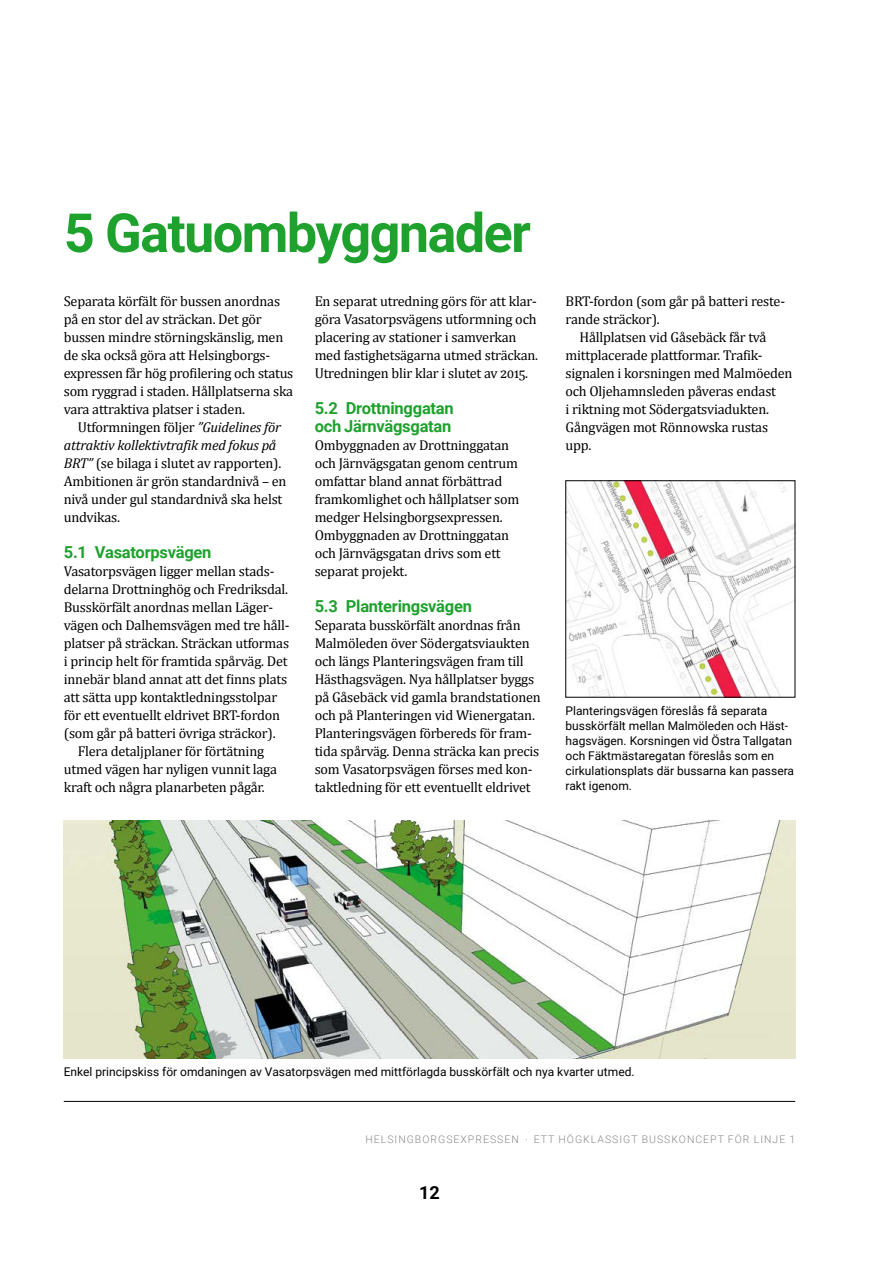
<style>
.page{position:relative;width:893px;height:1263px;background:#fff}
.page>*{position:absolute;margin:0;border:0;box-sizing:border-box;transform-origin:0 0}
.t1{font:700 54px "Roboto";letter-spacing:-.03em;color:#1fa12e}
.t2{font:700 18px "Roboto";color:#000}
.t3{font:700 16.5px/18px "Roboto";letter-spacing:-.015em;color:#1fa12e}
.t4{font:14.25px/18px "Cambria";letter-spacing:-.015em;color:#000}
.t5{font:12px/15px "Roboto";color:#000}
.t6{font:300 10.5px "Roboto";letter-spacing:.095em;color:#87888a}
.s1{font-style:italic}
.s2{font-weight:400}
</style>
<div class="page">
<img style="left:64px;top:821px;width:731px;height:238px">
<img style="left:568px;top:482px;width:225px;height:213px">
<hr style="left:64px;top:1101px;width:731px;height:1px;background:#000">
<h1 class="t1" style="left:64px;top:195px;width:469px">5 Gatuombyggnader</h1>
<p class="t4" style="left:64px;top:292px;width:231px">Separata körfält för bussen anordnas på en stor del av sträckan. Det gör bussen mindre störningskänslig, men de ska också göra att Helsingborgs&shy;expressen får hög profilering och status som ryggrad i staden. Hållplatserna ska vara attraktiva platser i staden.</p>
<p class="t4" style="left:64px;top:418px;width:224px;text-indent:14px">Utformningen följer <span class="s1">”Guidelines för attraktiv kollektivtrafik med fokus på BRT”</span> (se bilaga i slutet av rapporten).<br>Ambitionen är grön standardnivå – en nivå under gul standardnivå ska helst undvikas.</p>
<p class="t3" style="left:64px;top:543px;width:149px">5.1 Vasatorpsvägen</p>
<p class="t4" style="left:64px;top:562px;width:212px">Vasatorpsvägen ligger mellan stads-</p>
<p class="t4" style="left:64px;top:580px;width:226px">delarna Drottninghög och Fredriksdal.</p>
<p class="t4" style="left:64px;top:598px;width:211px">Busskörfält anordnas mellan Läger-</p>
<p class="t4" style="left:64px;top:616px;width:227px">vägen och Dalhemsvägen med tre håll-</p>
<p class="t4" style="left:64px;top:634px;width:227px">platser på sträckan. Sträckan utformas</p>
<p class="t4" style="left:64px;top:652px;width:225px">i princip helt för framtida spårväg. Det</p>
<p class="t4" style="left:64px;top:670px;width:225px">innebär bland annat att det finns plats</p>
<p class="t4" style="left:64px;top:688px;width:215px">att sätta upp kontaktledningsstolpar</p>
<p class="t4" style="left:64px;top:706px;width:218px">för ett eventuellt eldrivet BRT-fordon</p>
<p class="t4" style="left:64px;top:724px;width:213px">(som går på batteri övriga sträckor).</p>
<p class="t4" style="left:78px;top:742px;width:188px">Flera detaljplaner för förtätning</p>
<p class="t4" style="left:64px;top:760px;width:215px">utmed vägen har nyligen vunnit laga</p>
<p class="t4" style="left:64px;top:778px;width:202px">kraft och några planarbeten pågår.</p>
<p class="t4" style="left:315px;top:292px;width:225px">En separat utredning görs för att klar&shy;göra Vasatorpsvägens utformning och placering av stationer i samverkan med fastighetsägarna utmed sträckan.<br>Utredningen blir klar i slutet av 2015.</p>
<p class="t3" style="left:315px;top:399px;width:141px">5.2 Drottninggatan och Järnvägsgatan</p>
<p class="t4" style="left:315px;top:436px;width:206px">Ombyggnaden av Drottninggatan och Järnvägsgatan genom centrum omfattar bland annat förbättrad framkomlighet och hållplatser som medger Helsingborgsexpressen.<br>Ombyggnaden av Drottninggatan och Järnvägsgatan drivs som ett separat projekt.</p>
<p class="t3" style="left:315px;top:597px;width:159px">5.3 Planteringsvägen</p>
<p class="t4" style="left:315px;top:616px;width:228px">Separata busskörfält anordnas från Malmöleden över Södergatsviaukten och längs Planteringsvägen fram till Hästhagsvägen. Nya hållplatser byggs på Gåsebäck vid gamla brandstationen och på Planteringen vid Wienergatan.<br>Planteringsvägen förbereds för fram&shy;tida spårväg. Denna sträcka kan precis som Vasatorpsvägen förses med kon&shy;taktledning för ett eventuellt eldrivet</p>
<p class="t4" style="left:566px;top:292px;width:221px">BRT-fordon (som går på batteri reste&shy;rande sträckor).</p>
<p class="t4" style="left:566px;top:328px;width:228px;text-indent:14px">Hållplatsen vid Gåsebäck får två mittplacerade plattformar. Trafik&shy;signalen i korsningen med Malmöeden och Oljehamnsleden påveras endast<br>i riktning mot Södergatsviadukten.<br>Gångvägen mot Rönnowska rustas upp.</p>
<p class="t5" style="left:566px;top:703px;width:230px">Planteringsvägen föreslås få separata busskörfält mellan Malmöleden och Häst&shy;hagsvägen. Korsningen vid Östra Tallgatan och Fäktmästaregatan föreslås som en cirkulationsplats där bussarna kan passera rakt igenom.</p>
<p class="t5" style="left:64px;top:1064px;width:572px">Enkel principskiss för omdaningen av Vasatorpsvägen med mittförlagda busskörfält och nya kvarter utmed.</p>
<p class="t6" style="left:365px;top:1132px;width:431px">HELSINGBORGSEXPRESSEN <span class="s2">‧</span> ETT HÖGKLASSIGT BUSSKONCEPT FÖR LINJE 1</p>
<p class="t2" style="left:419px;top:1180px;width:22px">12</p>
</div>
